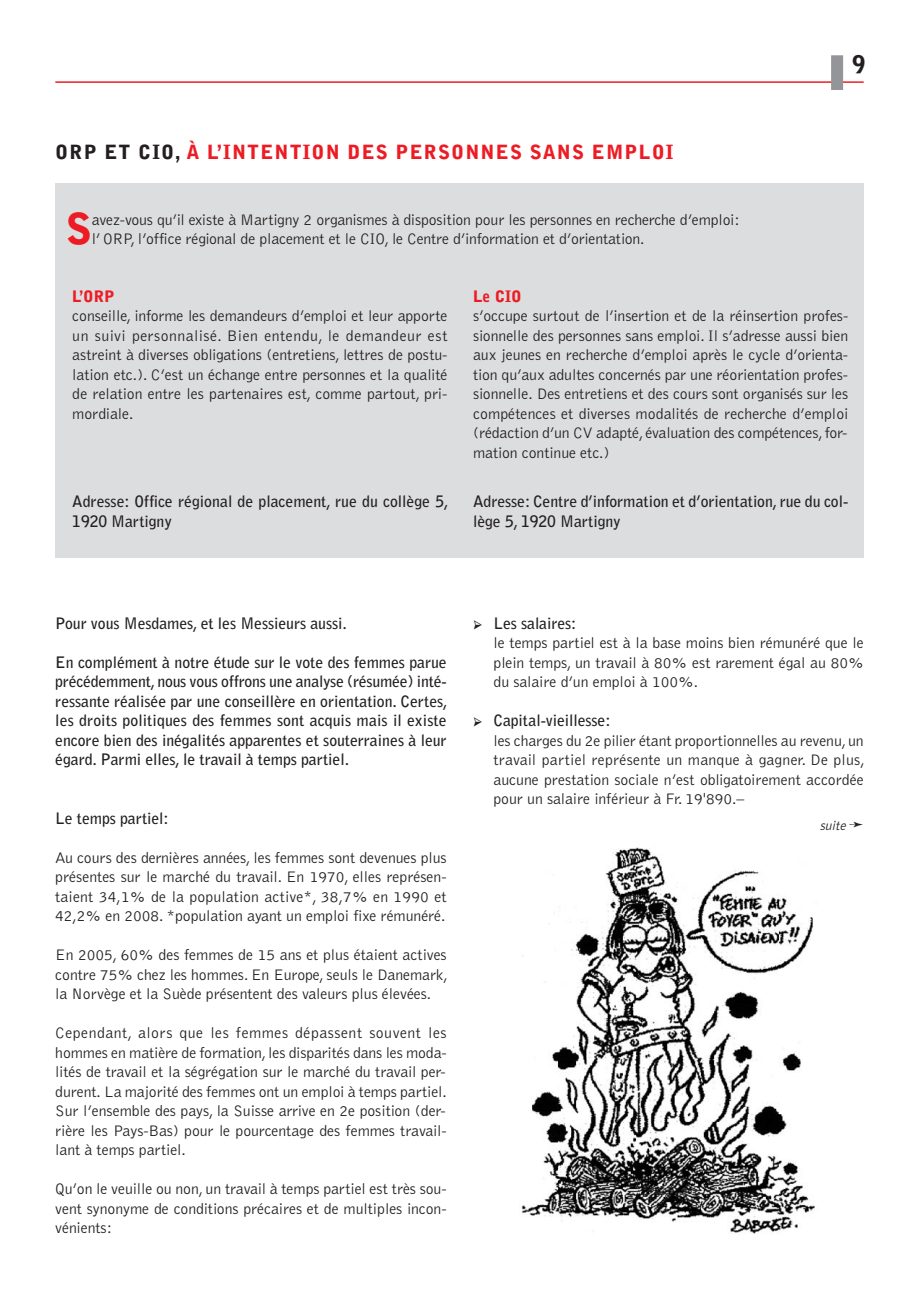
<style>
.page{position:relative;width:919px;height:1289px;background:#fff}
.page>*{position:absolute;margin:0;border:0;box-sizing:border-box;transform-origin:0 0}
.t1{font:900 42.6px "Bell Gothic";color:#ed1c24}
.t2{font:900 24px "Bell Gothic";color:#231f20}
.t3{font:900 19.5px "Bell Gothic";letter-spacing:.06em;color:#ed1c24}
.t4{font:300 15.75px/19.5px "Bell Gothic";letter-spacing:-.005em;color:#231f20;text-align:justify}
.t5{font:700 15.75px/19.5px "Bell Gothic";letter-spacing:-.005em;color:#231f20}
.t6{font:900 15.75px "Bell Gothic";letter-spacing:-.005em;color:#ed1c24}
.t7{font:italic 300 13.5px "Bell Gothic";color:#231f20}
.s1{color:#231f20}
.s2{font-family:"Minion Pro";font-weight:700;font-stretch:condensed}
.s3{font-weight:700}
</style>
<div class="page">
<hr style="left:55px;top:81px;width:808px;height:2px;background:#ed1c24">
<div style="left:831px;top:55px;width:12px;height:35px;background:#939598"></div>
<div style="left:55px;top:183px;width:808px;height:374px;background:#dcddde"></div>
<img style="left:521px;top:847px;width:294px;height:387px">
<p class="t3" style="left:55px;top:145px;width:619px"><span class="s1">ORP ET CIO,</span> À L’INTENTION DES PERSONNES SANS EMPLOI</p>
<h1 class="t1" style="left:66px;top:213px;width:28px">S</h1>
<p class="t4" style="left:92px;top:210px;width:649px">avez-vous qu’il existe à Martigny 2 organismes à disposition pour les personnes en recherche d’emploi: l’ ORP, l’office régional de placement et le CIO, le Centre d’information et d’orientation.</p>
<h2 class="t2" style="left:852px;top:55px;width:15px">9</h2>
<p class="t6" style="left:72px;top:290px;width:44px">L’ORP</p>
<p class="t4" style="left:72px;top:307px;width:377px">conseille, informe les demandeurs d’emploi et leur apporte un suivi personnalisé. Bien entendu, le demandeur est astreint à diverses obligations (entretiens, lettres de postu&shy;lation etc.). C’est un échange entre personnes et la qualité de relation entre les partenaires est, comme partout, pri&shy;mordiale.</p>
<p class="t5" style="left:72px;top:493px;width:377px">Adresse: Office régional de placement, rue du collège 5,<br>1920 Martigny</p>
<p class="t6" style="left:473px;top:290px;width:50px">Le CIO</p>
<p class="t4" style="left:473px;top:307px;width:377px">s’occupe surtout de l’insertion et de la réinsertion profes&shy;sionnelle des personnes sans emploi. Il s’adresse aussi bien aux jeunes en recherche d’emploi après le cycle d’orienta&shy;tion qu’aux adultes concernés par une réorientation profes&shy;sionnelle. Des entretiens et des cours sont organisés sur les compétences et diverses modalités de recherche d’emploi (rédaction d’un CV adapté, évaluation des compétences, for&shy;mation continue etc.)</p>
<p class="t5" style="left:473px;top:493px;width:376px">Adresse: Centre d’information et d’orientation, rue du col&shy;lège 5, 1920 Martigny</p>
<p class="t5" style="left:55px;top:614px;width:293px">Pour vous Mesdames, et les Messieurs aussi.</p>
<p class="t5" style="left:55px;top:653px;width:394px;text-align:justify">En complément à notre étude sur le vote des femmes parue précédemment, nous vous offrons une analyse (résumée) inté&shy;ressante réalisée par une conseillère en orientation. Certes, les droits politiques des femmes sont acquis mais il existe encore bien des inégalités apparentes et souterraines à leur égard. Parmi elles, le travail à temps partiel.</p>
<p class="t5" style="left:55px;top:809px;width:115px">Le temps partiel:</p>
<p class="t4" style="left:55px;top:848px;width:393px">Au cours des dernières années, les femmes sont devenues plus présentes sur le marché du travail. En 1970, elles représen&shy;taient 34,1% de la population active*, 38,7% en 1990 et 42,2% en 2008. *population ayant un emploi fixe rémunéré.</p>
<p class="t4" style="left:55px;top:946px;width:394px">En 2005, 60% des femmes de 15 ans et plus étaient actives contre 75% chez les hommes. En Europe, seuls le Danemark, la Norvège et la Suède présentent des valeurs plus élevées.</p>
<p class="t4" style="left:55px;top:1024px;width:393px">Cependant, alors que les femmes dépassent souvent les hommes en matière de formation, les disparités dans les moda&shy;lités de travail et la ségrégation sur le marché du travail per&shy;durent. La majorité des femmes ont un emploi à temps partiel.<br>Sur l’ensemble des pays, la Suisse arrive en 2e position (der&shy;rière les Pays-Bas) pour le pourcentage des femmes travail&shy;lant à temps partiel.</p>
<p class="t4" style="left:55px;top:1180px;width:393px">Qu’on le veuille ou non, un travail à temps partiel est très sou&shy;vent synonyme de conditions précaires et de multiples incon&shy;vénients:</p>
<p class="t4" style="left:493px;top:614px;width:372px;text-align:left;text-indent:-20px"><span class="s2">➢</span> <span class="s3">Les salaires:<br></span>le temps partiel est à la base moins bien rémunéré que le plein temps, un travail à 80% est rarement égal au 80% du salaire d’un emploi à 100%.</p>
<p class="t4" style="left:493px;top:712px;width:373px;text-align:left;text-indent:-20px"><span class="s2">➢</span> <span class="s3">Capital-vieillesse:<br></span>les charges du 2e pilier étant proportionnelles au revenu, un travail partiel représente un manque à gagner. De plus, aucune prestation sociale n’est obligatoirement accordée pour un salaire inférieur à Fr. 19'890.–</p>
<p class="t7" style="left:819px;top:820px;width:45px">suite ➛</p>
</div>
